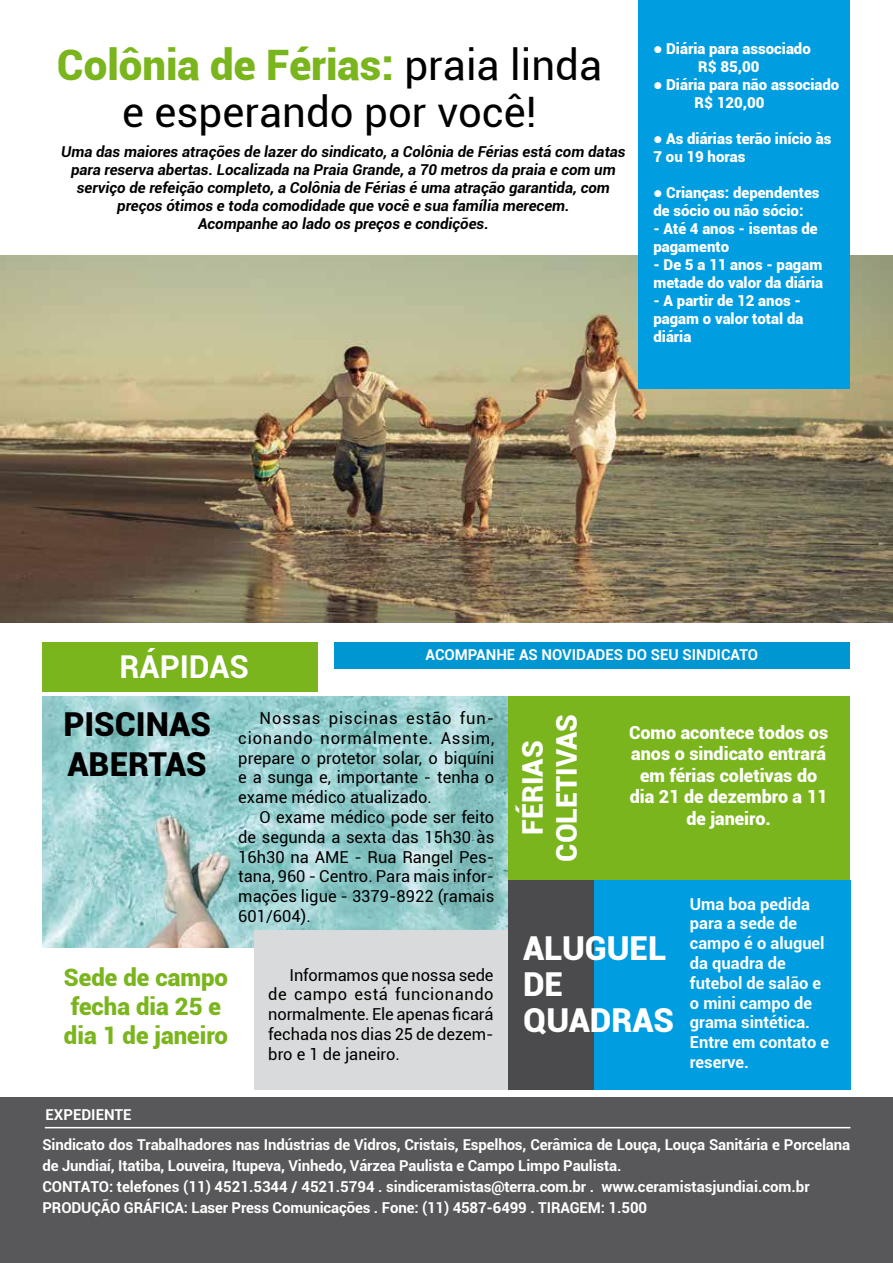
<style>
.page{position:relative;width:893px;height:1263px;background:#fff}
.page>*{position:absolute;margin:0;border:0;box-sizing:border-box;transform-origin:0 0}
.t1{font:42px/46.5px "Roboto";color:#000;text-align:center}
.t2{font:900 33px/36px "Roboto";color:#fff}
.t3{font:900 33px/39.6px "Roboto";color:#000}
.t4{font:700 31.5px "Roboto";color:#fff}
.t5{font:900 28.5px/34.2px "Roboto";color:#fff;text-align:center}
.t6{font:900 24px/28.8px "Roboto";color:#7ab51d}
.t7{font:900 18px/21.6px "Roboto";color:#fff;text-align:center}
.t8{font:16.5px/19.8px "Roboto";color:#000;text-align:justify}
.t9{font:700 16.5px/19.8px "Roboto";color:#fff}
.t10{font:700 15px/21px "Roboto";letter-spacing:-.01em;color:#fff}
.t11{font:italic 700 15px/18px "Roboto";color:#000;text-align:center}
.t12{font:900 15px/18px "Roboto";color:#fff}
.s1{font-weight:900;color:#7ab51d}
</style>
<div class="page">
<div style="left:0;top:1097px;width:893px;height:166px;background:#58585a"></div>
<hr style="left:45px;top:1127px;width:805px;height:1px;background:#fff">
<img style="left:0;top:255px;width:893px;height:368px">
<div style="left:638px;top:0;width:212px;height:388px;background:#009ee0"></div>
<div style="left:508px;top:696px;width:342px;height:184px;background:#7ab51d"></div>
<img style="left:43px;top:697px;width:464px;height:250px">
<div style="left:43px;top:642px;width:275px;height:50px;background:#7ab51d"></div>
<div style="left:334px;top:642px;width:516px;height:27px;background:#0096d1"></div>
<div style="left:254px;top:930px;width:254px;height:160px;background:#d9dadb"></div>
<div style="left:508px;top:880px;width:342px;height:210px;background:#009ee0"></div>
<div style="left:508px;top:880px;width:86px;height:210px;background:#4b4b4d"></div>
<h1 class="t1" style="left:57px;top:41px;width:547px"><span class="s1">Colônia de Férias:</span> praia linda e esperando por você!</h1>
<p class="t12" style="left:653px;top:39px;width:159px;text-align:center">● Diária para associado<br>R$ 85,00</p>
<p class="t12" style="left:695px;top:75px;width:146px;text-indent:-41px">● Diária para não associado<br>R$ 120,00</p>
<p class="t12" style="left:653px;top:129px;width:179px">● As diárias terão início às<br>7 ou 19 horas</p>
<p class="t12" style="left:653px;top:183px;width:168px">● Crianças: dependentes de sócio ou não sócio:</p>
<p class="t12" style="left:653px;top:219px;width:166px">- Até 4 anos - isentas de pagamento</p>
<p class="t12" style="left:653px;top:255px;width:171px">- De 5 a 11 anos - pagam metade do valor da diária</p>
<p class="t12" style="left:653px;top:291px;width:151px">- A partir de 12 anos - pagam o valor total da diária</p>
<p class="t11" style="left:61px;top:142px;width:566px">Uma das maiores atrações de lazer do sindicato, a Colônia de Férias está com datas para reserva abertas. Localizada na Praia Grande, a 70 metros da praia e com um serviço de refeição completo, a Colônia de Férias é uma atração garantida, com preços ótimos e toda comodidade que você e sua família merecem.<br>Acompanhe ao lado os preços e condições.</p>
<h3 class="t4" style="left:120px;top:644px;width:131px">RÁPIDAS</h3>
<p class="t10" style="left:426px;top:643px;width:334px">ACOMPANHE AS NOVIDADES DO SEU SINDICATO</p>
<h2 class="t3" style="left:63px;top:703px;width:149px">PISCINAS<br>ABERTAS</h2>
<p class="t8" style="left:238px;top:707px;width:258px;text-indent:21px">Nossas piscinas estão fun&shy;cionando normalmente. Assim, prepare o protetor solar, o biquíni e a sunga e, importante - tenha o exame médico atualizado.</p>
<p class="t8" style="left:238px;top:806px;width:258px;text-indent:21px">O exame médico pode ser feito de segunda a sexta das 15h30 às 16h30 na AME - Rua Rangel Pes&shy;tana, 960 - Centro. Para mais infor&shy;mações ligue - 3379-8922 (ramais 601/604).</p>
<h3 class="t6" style="left:64px;top:962px;width:166px">Sede de campo fecha dia 25 e dia 1 de janeiro</h3>
<p class="t8" style="left:268px;top:964px;width:227px;text-indent:21px">Informamos que nossa sede de campo está funcionando normalmente. Ele apenas ficará fechada nos dias 25 de dezem&shy;bro e 1 de janeiro.</p>
<h3 class="t5" style="left:514px;top:862px;width:149px;rotate:-90deg">FÉRIAS<br>COLETIVAS</h3>
<p class="t7" style="left:629px;top:721px;width:201px">Como acontece todos os anos o sindicato entrará em férias coletivas do dia 21 de dezembro a 11 de janeiro.</p>
<h2 class="t2" style="left:523px;top:929px;width:153px">ALUGUEL<br>DE<br>QUADRAS</h2>
<p class="t9" style="left:690px;top:893px;width:141px">Uma boa pedida para a sede de campo é o aluguel da quadra de futebol de salão e o mini campo de grama sintética.<br>Entre em contato e reserve.</p>
<p class="t10" style="left:43px;top:1099px;width:809px;line-height:30px">EXPEDIENTE<br>Sindicato dos Trabalhadores nas Indústrias de Vidros, Cristais, Espelhos, Cerâmica de Louça, Louça Sanitária e Porcelana</p>
<p class="t10" style="left:43px;top:1155px;width:769px">de Jundiaí, Itatiba, Louveira, Itupeva, Vinhedo, Várzea Paulista e Campo Limpo Paulista.<br>CONTATO: telefones (11) 4521.5344 / 4521.5794 . sindiceramistas@terra.com.br . www.ceramistasjundiai.com.br<br>PRODUÇÃO GRÁFICA: Laser Press Comunicações . Fone: (11) 4587-6499 . TIRAGEM: 1.500</p>
</div>
